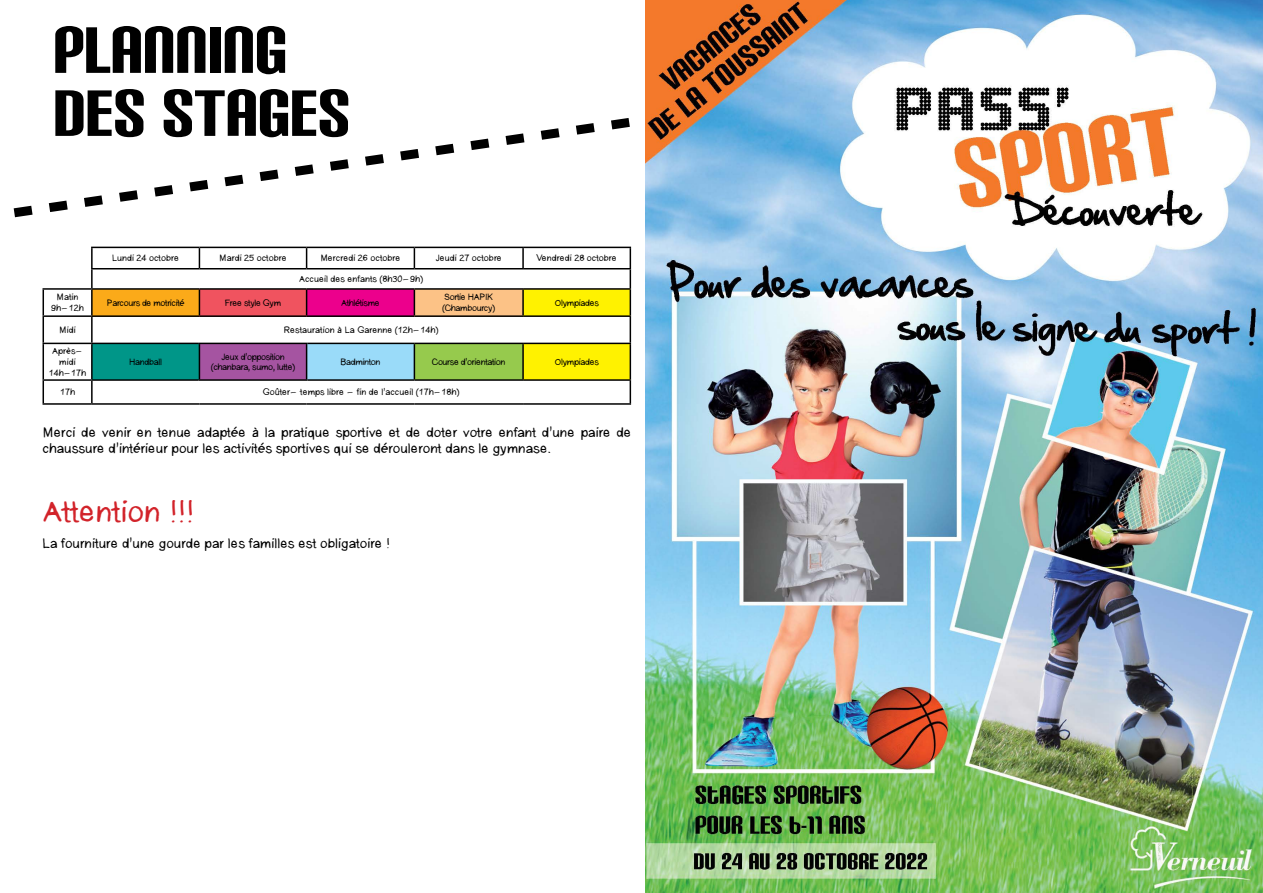
<style>
.page{position:relative;width:1263px;height:893px;background:#fff}
.page>*{position:absolute;margin:0;border:0;box-sizing:border-box;transform-origin:0 0}
.t1{font:78px/63px "Carbon Block";color:#000}
.t2{font:30px "Anke Sans";color:#d2232a}
.t3{font:13.5px/16.2px "Anke Sans";color:#000}
.t4{font:9px/10.8px "Anke Sans";color:#000;text-align:center}
.t5{font:9px/10.8px "Anke Sans";letter-spacing:-.04em;color:#000}
</style>
<div class="page">
<svg style="left:13px;top:118px;width:617px;height:100px"></svg>
<img style="left:645px;top:0;width:618px;height:893px">
<hr style="left:91px;top:247px;width:108px;height:1px;background:#000">
<hr style="left:199px;top:247px;width:108px;height:1px;background:#000">
<hr style="left:307px;top:247px;width:107px;height:1px;background:#000">
<hr style="left:414px;top:247px;width:109px;height:1px;background:#000">
<hr style="left:523px;top:247px;width:108px;height:1px;background:#000">
<hr style="left:43px;top:403px;width:49px;height:2px;background:#000">
<hr style="left:92px;top:403px;width:107px;height:2px;background:#000">
<hr style="left:199px;top:403px;width:108px;height:2px;background:#000">
<hr style="left:307px;top:403px;width:107px;height:2px;background:#000">
<hr style="left:414px;top:403px;width:109px;height:2px;background:#000">
<hr style="left:523px;top:403px;width:108px;height:2px;background:#000">
<svg style="left:43px;top:248px;width:588px;height:155px"></svg>
<h1 class="t1" style="left:53px;top:19px;width:298px">PLANNING<br>DES STAGES</h1>
<p class="t4" style="left:112px;top:253px;width:69px">Lundi 24 octobre</p>
<p class="t4" style="left:219px;top:253px;width:69px">Mardi 25 octobre</p>
<p class="t4" style="left:320px;top:253px;width:82px">Mercredi 26 octobre</p>
<p class="t4" style="left:435px;top:253px;width:68px">Jeudi 27 octobre</p>
<p class="t4" style="left:536px;top:253px;width:82px">Vendredi 28 octobre</p>
<p class="t4" style="left:299px;top:273px;width:126px">Accueil des enfants (8h30-9h)</p>
<p class="t4" style="left:51px;top:292px;width:34px">Matin<br>9h-12h</p>
<p class="t5" style="left:107px;top:297px;width:79px">Parcours de motricité</p>
<p class="t5" style="left:225px;top:297px;width:58px">Free style Gym</p>
<p class="t5" style="left:341px;top:297px;width:40px">Athlétisme</p>
<p class="t5" style="left:442px;top:292px;width:55px">Sortie HAPIK (Chambourcy)</p>
<p class="t5" style="left:554px;top:297px;width:46px">Olympiades</p>
<p class="t4" style="left:59px;top:324px;width:18px">Midi</p>
<p class="t4" style="left:284px;top:324px;width:156px">Restauration à La Garenne (12h-14h)</p>
<p class="t4" style="left:49px;top:345px;width:39px">Après&shy;midi<br>14h-17h</p>
<p class="t5" style="left:129px;top:356px;width:34px">Handball</p>
<p class="t5" style="left:211px;top:351px;width:86px;text-align:center">Jeux d’opposition (chanbara, sumo, lutte)</p>
<p class="t5" style="left:340px;top:356px;width:42px">Badminton</p>
<p class="t5" style="left:432px;top:356px;width:75px">Course d’orientation</p>
<p class="t5" style="left:554px;top:356px;width:46px">Olympiades</p>
<p class="t4" style="left:60px;top:387px;width:17px">17h</p>
<p class="t4" style="left:263px;top:387px;width:198px">Goûter- temps libre - fin de l’accueil (17h-18h)</p>
<h3 class="t3" style="left:43px;top:423px;width:590px">Merci de venir en tenue adaptée à la pratique sportive et de doter votre enfant d’une paire de chaussure d’intérieur pour les activités sportives qui se dérouleront dans le gymnase.</h3>
<h2 class="t2" style="left:43px;top:492px;width:153px">Attention !!!</h2>
<h3 class="t3" style="left:43px;top:534px;width:349px">La fourniture d’une gourde par les familles est obligatoire !</h3>
</div>
